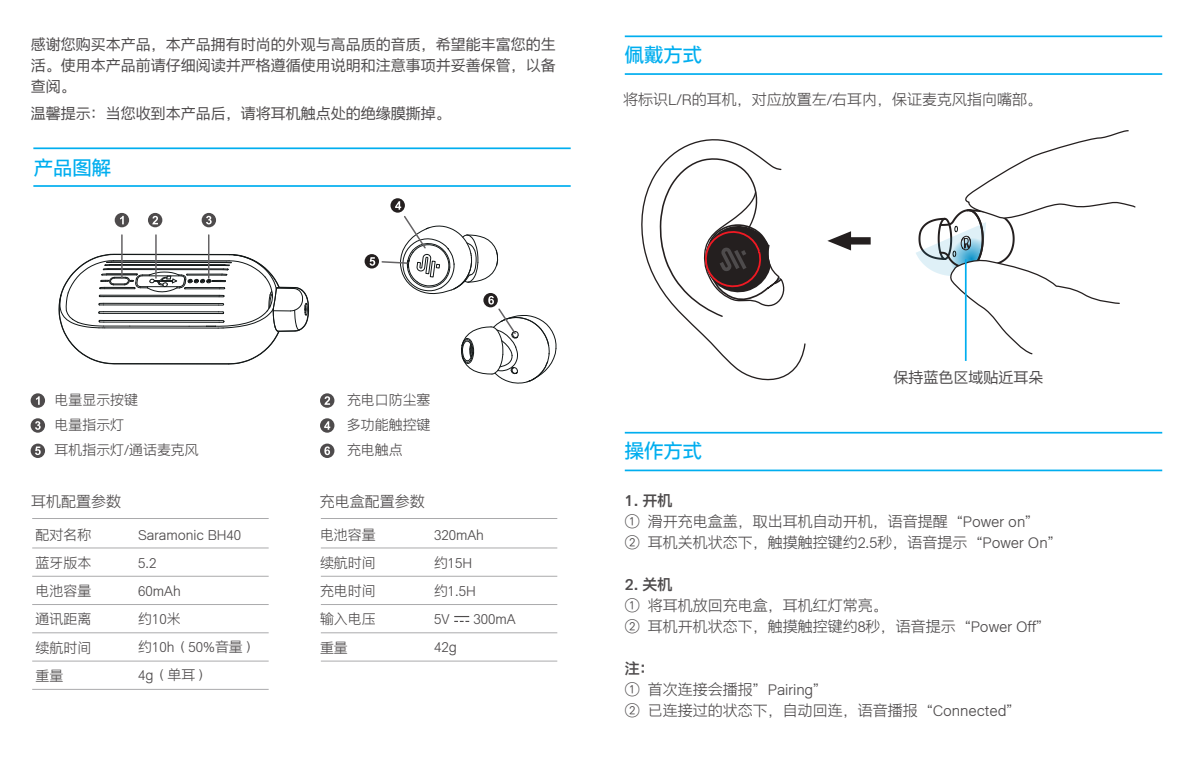
<style>
.page{position:relative;width:1191px;height:766px;background:#fff}
.page>*{position:absolute;margin:0;border:0;box-sizing:border-box;transform-origin:0 0}
.t1{font:700 19.5px "ARUD Jing Xi Hei E1 G30";color:#00aeef}
.t2{font:500 15px/21px "ARUD Jing Xi Hei E1 G30";color:#4e4b4c}
.t3{font:15px/21px "ARUD Jing Xi Hei E1 G30 DB";color:#4e4b4c;text-align:justify}
.t4{font:15px "ARUD Jing Xi Hei E1 G30 EB";color:#4e4b4c}
.t5{font:500 13.8px/28.2px "ARUD Jing Xi Hei E1 G30";color:#4e4b4c;text-align:justify}
</style>
<div class="page">
<hr style="left:625px;top:73px;width:537px;height:2px;background:#00aeef">
<hr style="left:625px;top:35px;width:537px;height:2px;background:#00aeef">
<hr style="left:625px;top:469px;width:537px;height:2px;background:#00aeef">
<hr style="left:625px;top:431px;width:537px;height:2px;background:#00aeef">
<hr style="left:33px;top:147px;width:537px;height:2px;background:#00aeef">
<hr style="left:33px;top:185px;width:537px;height:2px;background:#00aeef">
<div style="left:31px;top:393px;width:14px;height:14px;background:#4e4b4c;border-radius:50%"></div>
<div style="left:320px;top:393px;width:14px;height:14px;background:#4e4b4c;border-radius:50%"></div>
<svg style="left:324px;top:396px;width:6px;height:8px"></svg>
<div style="left:148px;top:213px;width:14px;height:14px;background:#4e4b4c;border-radius:50%"></div>
<svg style="left:152px;top:216px;width:6px;height:8px"></svg>
<div style="left:31px;top:418px;width:14px;height:14px;background:#4e4b4c;border-radius:50%"></div>
<div style="left:31px;top:443px;width:14px;height:15px;background:#4e4b4c;border-radius:50%"></div>
<div style="left:320px;top:418px;width:14px;height:14px;background:#4e4b4c;border-radius:50%"></div>
<svg style="left:324px;top:421px;width:6px;height:8px"></svg>
<div style="left:320px;top:443px;width:14px;height:15px;background:#4e4b4c;border-radius:50%"></div>
<svg style="left:324px;top:446px;width:6px;height:9px"></svg>
<hr style="left:32px;top:575px;width:237px;height:1px;background:#aaaaac">
<hr style="left:32px;top:518px;width:237px;height:1px;background:#aaaaac">
<hr style="left:32px;top:604px;width:237px;height:1px;background:#aaaaac">
<hr style="left:32px;top:547px;width:237px;height:1px;background:#aaaaac">
<hr style="left:32px;top:632px;width:237px;height:1px;background:#aaaaac">
<hr style="left:32px;top:660px;width:237px;height:1px;background:#aaaaac">
<hr style="left:32px;top:688px;width:237px;height:1px;background:#aaaaac">
<hr style="left:321px;top:575px;width:236px;height:1px;background:#aaaaac">
<hr style="left:321px;top:518px;width:236px;height:1px;background:#aaaaac">
<hr style="left:321px;top:604px;width:236px;height:1px;background:#aaaaac">
<hr style="left:321px;top:547px;width:236px;height:1px;background:#aaaaac">
<hr style="left:321px;top:632px;width:236px;height:1px;background:#aaaaac">
<hr style="left:321px;top:660px;width:236px;height:1px;background:#aaaaac">
<svg style="left:36px;top:396px;width:4px;height:8px"></svg>
<div style="left:115px;top:213px;width:14px;height:14px;background:#4e4b4c;border-radius:50%"></div>
<svg style="left:120px;top:216px;width:4px;height:8px"></svg>
<svg style="left:35px;top:421px;width:6px;height:8px"></svg>
<div style="left:202px;top:213px;width:14px;height:14px;background:#4e4b4c;border-radius:50%"></div>
<svg style="left:206px;top:216px;width:6px;height:8px"></svg>
<svg style="left:35px;top:446px;width:6px;height:9px"></svg>
<svg style="left:454px;top:616px;width:15px;height:5px"></svg>
<svg style="left:390px;top:198px;width:15px;height:14px"></svg>
<svg style="left:364px;top:254px;width:15px;height:14px"></svg>
<svg style="left:58px;top:253px;width:251px;height:112px"></svg>
<svg style="left:641px;top:139px;width:165px;height:242px"></svg>
<svg style="left:659px;top:158px;width:211px;height:159px"></svg>
<hr style="left:121px;top:235px;width:2px;height:43px;background:#656365">
<hr style="left:155px;top:235px;width:2px;height:43px;background:#656365">
<hr style="left:208px;top:235px;width:1px;height:43px;background:#656365">
<svg style="left:916px;top:130px;width:220px;height:225px"></svg>
<hr style="left:965px;top:259px;width:1px;height:102px;background:#00aeef">
<svg style="left:369px;top:201px;width:187px;height:182px"></svg>
<p class="t3" style="left:31px;top:34px;width:526px">感谢您购买本产品，本产品拥有时尚的外观与高品质的音质，希望能丰富您的生活。使用本产品前请仔细阅读并严格遵循使用说明和注意事项并妥善保管，以备查阅。</p>
<p class="t3" style="left:31px;top:103px;width:421px">温馨提示：当您收到本产品后，请将耳机触点处的绝缘膜撕掉。</p>
<h1 class="t1" style="left:34px;top:156px;width:79px">产品图解</h1>
<h1 class="t1" style="left:625px;top:43px;width:79px">佩戴方式</h1>
<p class="t2" style="left:623px;top:89px;width:421px">将标识L/R的耳机，对应放置左/右耳内，保证麦克风指向嘴部。</p>
<p class="t5" style="left:55px;top:388px;width:146px;line-height:24.9px;text-align:left">电量显示按键<br>电量指示灯<br>耳机指示灯/通话麦克风</p>
<p class="t5" style="left:347px;top:388px;width:85px;line-height:24.9px">充电口防尘塞多功能触控键充电触点</p>
<p class="t2" style="left:31px;top:491px;width:92px">耳机配置参数</p>
<p class="t5" style="left:36px;top:521px;width:57px">配对名称蓝牙版本电池容量通讯距离续航时间重量</p>
<p class="t5" style="left:138px;top:520px;width:120px;text-align:left">Saramonic BH40<br>5.2<br>60mAh<br>约10米<br>约10h（50%音量）<br>4g（单耳）</p>
<p class="t2" style="left:320px;top:491px;width:106px">充电盒配置参数</p>
<p class="t5" style="left:320px;top:521px;width:57px">电池容量续航时间充电时间输入电压重量</p>
<p class="t5" style="left:434px;top:520px;width:51px;text-align:left">320mAh约15H约1.5H<br>5V</p>
<p class="t5" style="left:473px;top:605px;width:44px">300mA</p>
<p class="t5" style="left:434px;top:633px;width:24px">42g</p>
<h1 class="t1" style="left:625px;top:439px;width:79px">操作方式</h1>
<p class="t3" style="left:893px;top:367px;width:151px">保持蓝色区域贴近耳朵</p>
<p class="t4" style="left:625px;top:491px;width:49px">1. 开机</p>
<p class="t2" style="left:625px;top:511px;width:439px">① 滑开充电盒盖，取出耳机自动开机，语音提醒“Power on”<br>② 耳机关机状态下，触摸触控键约2.5秒，语音提示“Power On”</p>
<p class="t4" style="left:625px;top:575px;width:49px">2. 关机</p>
<p class="t2" style="left:625px;top:595px;width:428px">① 将耳机放回充电盒，耳机红灯常亮。<br>② 耳机开机状态下，触摸触控键约8秒，语音提示“Power Off”</p>
<p class="t4" style="left:625px;top:659px;width:31px">注：</p>
<p class="t2" style="left:625px;top:679px;width:398px">① 首次连接会播报”Pairing”<br>② 已连接过的状态下，自动回连，语音播报“Connected”</p>
</div>
